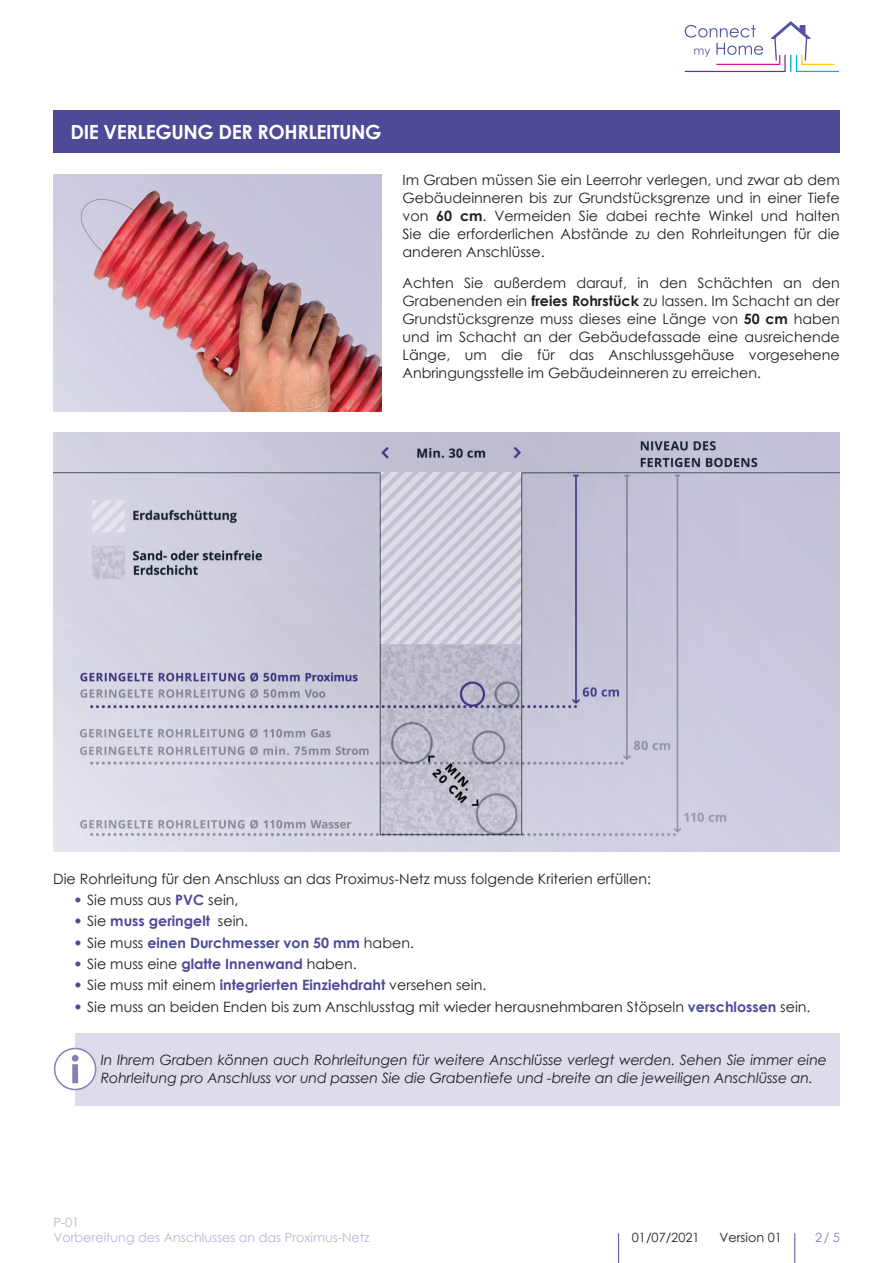
<style>
.page{position:relative;width:893px;height:1263px;background:#fff}
.page>*{position:absolute;margin:0;border:0;box-sizing:border-box;transform-origin:0 0}
.t1{font:700 19.5px "Century Gothic";letter-spacing:-.02em;color:#fff}
.t2{font:14.25px/18px "Century Gothic";color:#231f20;text-align:justify}
.t3{font:italic 14.25px/18px "Century Gothic";letter-spacing:-.01em;color:#231f20}
.t4{font:700 14.25px "Century Gothic";color:#4d4b97}
.t5{font:12.75px/14.2px "Century Gothic";color:#b9b6d4}
.t6{font:12.75px "Century Gothic";color:#231f20}
.t7{font:12.75px "Century Gothic";color:#8481b5}
.s1{font-weight:700}
.s2{font-family:"Avenir LT Std";font-weight:800;color:#4d4b97}
.s3{font-weight:700;color:#4d4b97}
.s4{font-family:"Avenir LT Std";font-weight:800}
.s5{font-weight:400;color:#231f20}
</style>
<div class="page">
<hr style="left:794px;top:1233px;width:1px;height:30px;background:#4d4b97">
<hr style="left:618px;top:1233px;width:1px;height:30px;background:#4d4b97">
<svg style="left:685px;top:21px;width:154px;height:51px"></svg>
<div style="left:53px;top:111px;width:787px;height:42px;background:#4d4b97"></div>
<img style="left:53px;top:432px;width:786px;height:419px">
<div style="left:75px;top:1033px;width:765px;height:72px;background:#dcdceb"></div>
<div style="left:55px;top:1048px;width:41px;height:41px;background:#fff;border-radius:50%"></div>
<div style="left:54px;top:1048px;width:42px;height:42px;border:2px solid #8481b5;border-radius:50%"></div>
<svg style="left:72px;top:1055px;width:7px;height:28px"></svg>
<img style="left:54px;top:174px;width:327px;height:237px">
<h1 class="t1" style="left:70px;top:117px;width:313px">DIE VERLEGUNG DER ROHRLEITUNG</h1>
<p class="t2" style="left:403px;top:171px;width:439px">Im Graben müssen Sie ein Leerrohr verlegen, und zwar ab dem Gebäudeinneren bis zur Grundstücksgrenze und in einer Tiefe von <span class="s1">60 cm</span>. Vermeiden Sie dabei rechte Winkel und halten Sie die erforderlichen Abstände zu den Rohrleitungen für die anderen Anschlüsse.</p>
<p class="t2" style="left:403px;top:273px;width:439px">Achten Sie außerdem darauf, in den Schächten an den Grabenenden ein <span class="s1">freies Rohrstück</span> zu lassen. Im Schacht an der Grundstücksgrenze muss dieses eine Länge von <span class="s1">50 cm</span> haben und im Schacht an der Gebäudefassade eine ausreichende Länge, um die für das Anschlussgehäuse vorgesehene Anbringungsstelle im Gebäudeinneren zu erreichen.</p>
<p class="t2" style="left:53px;top:869px;width:599px">Die Rohrleitung für den Anschluss an das Proximus-Netz muss folgende Kriterien erfüllen:</p>
<p class="t2" style="left:74px;top:890px;width:166px"><span class="s2">•</span> Sie muss aus <span class="s3">PVC</span> sein,</p>
<p class="t4" style="left:74px;top:910px;width:175px"><span class="s4">•</span> <span class="s5">Sie</span> muss geringelt <span class="s5">sein.</span></p>
<p class="t4" style="left:74px;top:931px;width:341px"><span class="s4">•</span> <span class="s5">Sie muss</span> einen Durchmesser von 50 mm <span class="s5">haben.</span></p>
<p class="t2" style="left:74px;top:954px;width:284px"><span class="s2">•</span> Sie muss eine <span class="s3">glatte Innenwand</span> haben.</p>
<p class="t2" style="left:74px;top:976px;width:413px"><span class="s2">•</span> Sie muss mit einem <span class="s3">integrierten Einziehdraht</span> versehen sein.</p>
<p class="t2" style="left:74px;top:997px;width:738px"><span class="s2">•</span> Sie muss an beiden Enden bis zum Anschlusstag mit wieder herausnehmbaren Stöpseln <span class="s3">verschlossen</span> sein.</p>
<p class="t3" style="left:101px;top:1051px;width:728px">In Ihrem Graben können auch Rohrleitungen für weitere Anschlüsse verlegt werden. Sehen Sie immer eine<br>Rohrleitung pro Anschluss vor und passen Sie die Grabentiefe und -breite an die jeweiligen Anschlüsse an.</p>
<p class="t5" style="left:53px;top:1215px;width:318px">P-01<br>Vorbereitung des Anschlusses an das Proximus-Netz</p>
<p class="t6" style="left:632px;top:1228px;width:69px">01/07/2021</p>
<p class="t6" style="left:719px;top:1228px;width:64px">Version 01</p>
<p class="t7" style="left:815px;top:1228px;width:26px">2/ 5</p>
</div>
